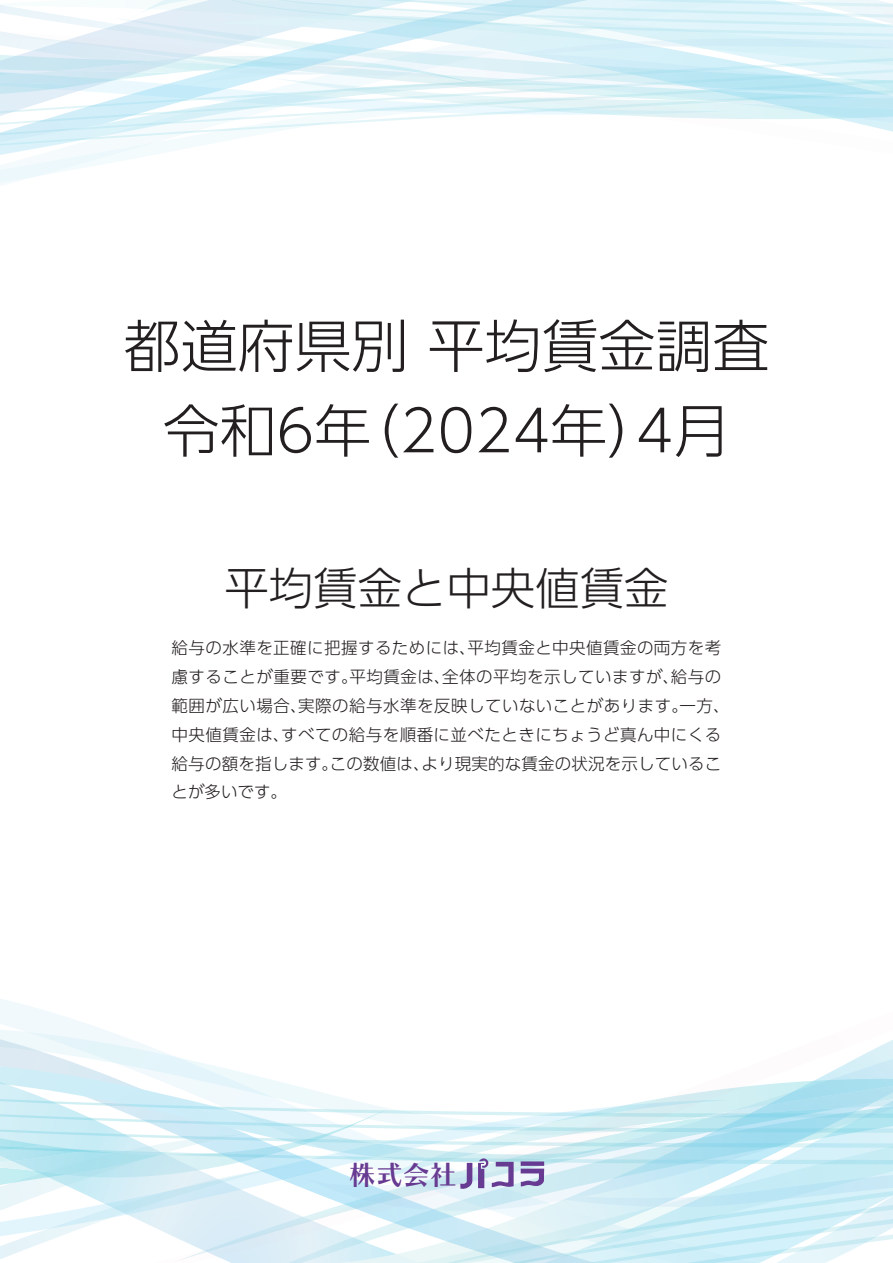
<style>
.page{position:relative;width:893px;height:1263px;background:#fff}
.page>*{position:absolute;margin:0;border:0;box-sizing:border-box;transform-origin:0 0}
.t1{font:300 57px/84.8px "UD Shin Go Pr 6 N";color:#231f20;text-align:center}
.t2{font:300 44.4px "UD Shin Go Pr 6 N";color:#231f20}
.t3{font:27px "Chiaro Std B";color:#673b91}
.t4{font:300 16.5px/28.8px "UD Shin Go Pr 6 N";letter-spacing:.025em;color:#231f20}
</style>
<div class="page">
<svg style="left:0;top:999px;width:289px;height:110px"></svg>
<svg style="left:0;top:1109px;width:289px;height:154px"></svg>
<svg style="left:289px;top:1040px;width:604px;height:223px"></svg>
<svg style="left:0;top:140px;width:190px;height:43px"></svg>
<svg style="left:0;top:0;width:893px;height:140px"></svg>
<svg style="left:460px;top:1158px;width:433px;height:105px;background:#cfeaf4"></svg>
<h1 class="t1" style="left:123px;top:301px;width:647px">都道府県別 平均賃金調査令和6年（2024年）4月</h1>
<h2 class="t2" style="left:224px;top:552px;width:446px">平均賃金と中央値賃金</h2>
<p class="t4" style="left:172px;top:633px;width:559px">給与の水準を正確に把握するためには、平均賃金と中央値賃金の両方を考慮することが重要です。平均賃金は、全体の平均を示していますが、給与の範囲が広い場合、実際の給与水準を反映していないことがあります。一方、中央値賃金は、すべての給与を順番に並べたときにちょうど真ん中にくる給与の額を指します。この数値は、より現実的な賃金の状況を示していることが多いです。</p>
<h3 class="t3" style="left:349px;top:1159px;width:109px">株式会社</h3>
</div>
